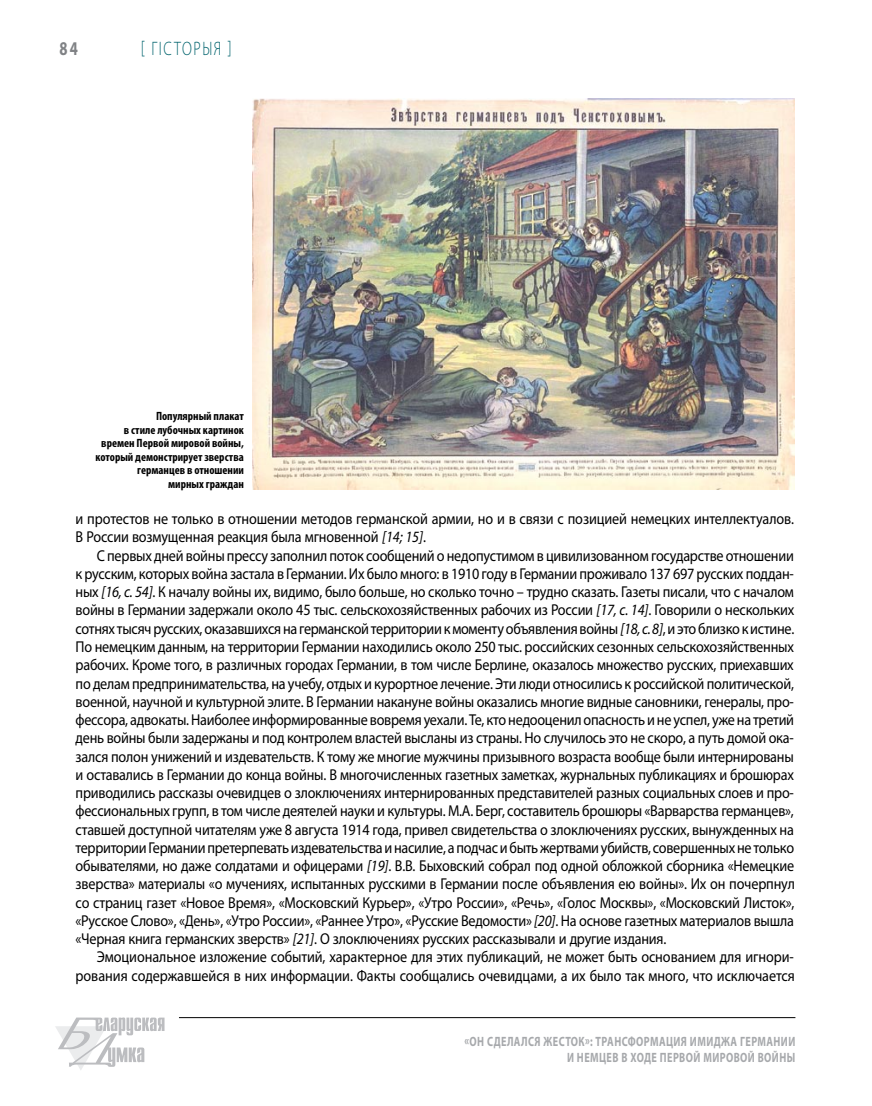
<style>
.page{position:relative;width:872px;height:1106px;background:#fff}
.page>*{position:absolute;margin:0;border:0;box-sizing:border-box;transform-origin:0 0}
.t1{font:300 19.5px "Myriad Pro";color:#00636d;scale:.75 1}
.t2{font:700 19.5px "Myriad Pro";color:#808285;scale:.75 1}
.t3{font:15.75px/18.3px "Myriad Pro";letter-spacing:-.005em;color:#000;scale:.9 1}
.t4{font:700 13.5px/16.2px "Myriad Pro";letter-spacing:.04em;color:#a7a9ac;text-align:right;scale:.75 1}
.t5{font:700 condensed 12px/13.5px "Myriad Pro";color:#000;text-align:right}
.s1{font-style:italic}
</style>
<div class="page">
<hr style="left:179px;top:1017px;width:616px;height:1px;background:#000">
<svg style="left:55px;top:1017px;width:109px;height:53px"></svg>
<img style="left:252px;top:98px;width:542px;height:391px">
<p class="t2" style="left:60px;top:36px;width:26px">84</p>
<p class="t1" style="left:141px;top:38px;width:37px">[ Гісторыя</p>
<p class="t1" style="left:228px;top:38px;width:7px">]</p>
<p class="t5" style="left:96px;top:409px;width:150px">Популярный плакат<br>в стиле лубочных картинок времен Первой мировой войны, который демонстрирует зверства германцев в отношении<br>мирных граждан</p>
<p class="t3" style="left:76px;top:509px;width:800px">и протестов не только в отношении методов германской армии, но и в связи с позицией немецких интеллектуалов.<br>В России возмущенная реакция была мгновенной <span class="s1">[14; 15]</span>.</p>
<p class="t3" style="left:76px;top:546px;width:800px;text-align:justify;text-indent:21px">С первых дней войны прессу заполнил поток сообщений о недопустимом в цивилизованном государстве отношении к русским, которых война застала в Германии. Их было много: в 1910 году в Германии проживало 137 697 русских поддан&shy;ных <span class="s1">[16, с. 54]</span>. К началу войны их, видимо, было больше, но сколько точно – трудно сказать. Газеты писали, что с началом войны в Германии задержали около 45 тыс. сельскохозяйственных рабочих из России <span class="s1">[17, с. 14]</span>. Говорили о нескольких сотнях тысяч русских, оказавшихся на германской территории к моменту объявления войны <span class="s1">[18, с. 8]</span>, и это близко к истине.<br>По немецким данным, на территории Германии находились около 250 тыс. российских сезонных сельскохозяйственных рабочих. Кроме того, в различных городах Германии, в том числе Берлине, оказалось множество русских, приехавших по делам предпринимательства, на учебу, отдых и курортное лечение. Эти люди относились к российской политической, военной, научной и культурной элите. В Германии накануне войны оказались многие видные сановники, генералы, про&shy;фессора, адвокаты. Наиболее информированные вовремя уехали. Те, кто недооценил опасность и не успел, уже на третий день войны были задержаны и под контролем властей высланы из страны. Но случилось это не скоро, а путь домой ока&shy;зался полон унижений и издевательств. К тому же многие мужчины призывного возраста вообще были интернированы и оставались в Германии до конца войны. В многочисленных газетных заметках, журнальных публикациях и брошюрах приводились рассказы очевидцев о злоключениях интернированных представителей разных социальных слоев и про&shy;фессиональных групп, в том числе деятелей науки и культуры. М.А. Берг, составитель брошюры «Варварства германцев», ставшей доступной читателям уже 8 августа 1914 года, привел свидетельства о злоключениях русских, вынужденных на территории Германии претерпевать издевательства и насилие, а подчас и быть жертвами убийств, совершенных не только обывателями, но даже солдатами и офицерами <span class="s1">[19]</span>. В.В. Быховский собрал под одной обложкой сборника «Немецкие зверства» материалы «о мучениях, испытанных русскими в Германии после объявления ею войны». Их он почерпнул со страниц газет «Новое Время», «Московский Курьер», «Утро России», «Речь», «Голос Москвы», «Московский Листок», «Русское Слово», «День», «Утро России», «Раннее Утро», «Русские Ведомости» <span class="s1">[20]</span>. На основе газетных материалов вышла «Черная книга германских зверств» <span class="s1">[21]</span>. О злоключениях русских рассказывали и другие издания.</p>
<p class="t3" style="left:76px;top:947px;width:801px;text-align:right">Эмоциональное изложение событий, характерное для этих публикаций, не может быть основанием для игнори&shy;рования содержавшейся в них информации. Факты сообщались очевидцами, а их было так много, что исключается</p>
<p class="t4" style="left:464px;top:1032px;width:443px">«Он сделался жесток»: трансформация имиджа Германии и немцев в ходе Первой мировой войны</p>
</div>
